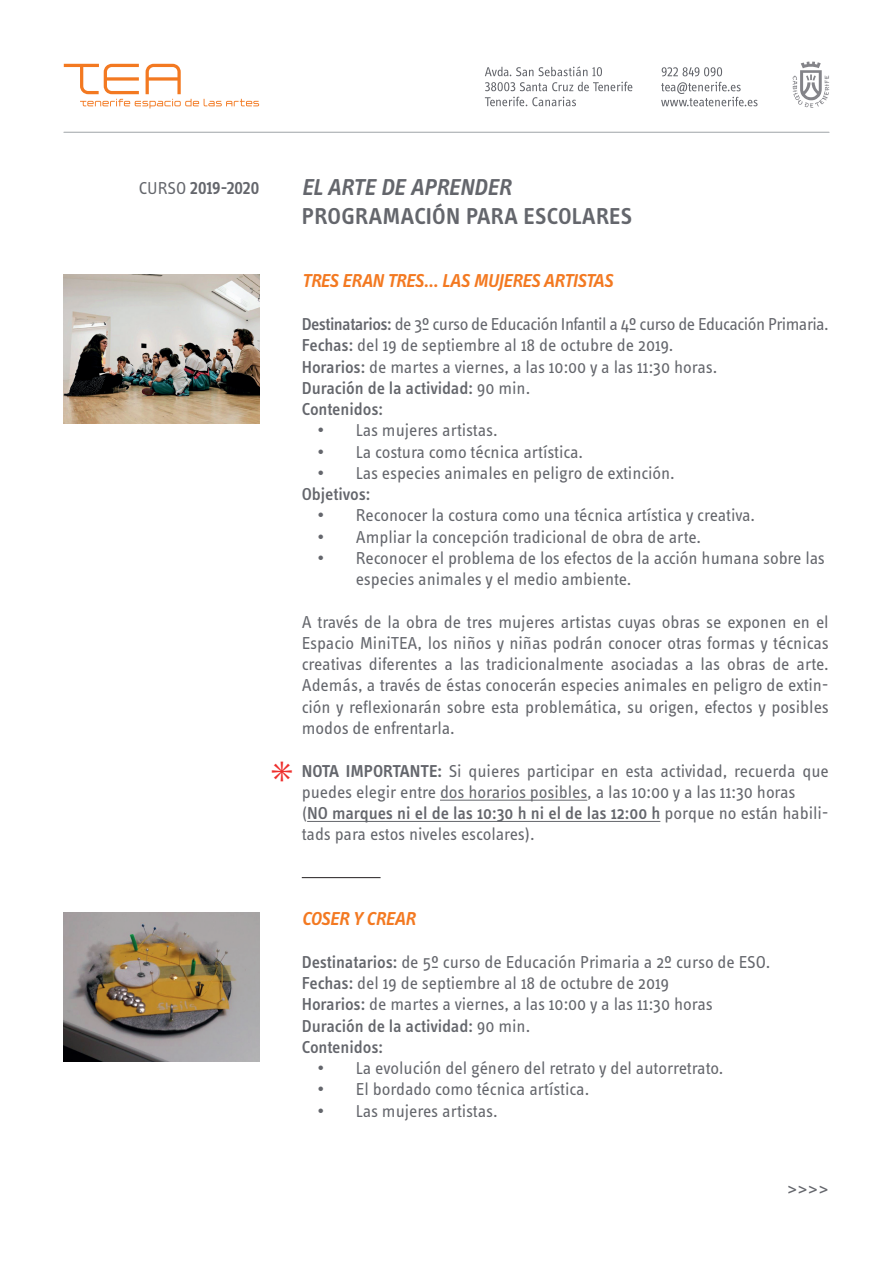
<style>
.page{position:relative;width:893px;height:1263px;background:#fff}
.page>*{position:absolute;margin:0;border:0;box-sizing:border-box;transform-origin:0 0}
.t1{font:35.7px "Minion Pro";color:#ee2f2d}
.t2{font:600 23.7px "Info Text";letter-spacing:.01em;color:#64666c}
.t3{font:italic 600 23.7px "Info Text";letter-spacing:.01em;color:#64666c}
.t4{font:20.85px "Info Text";color:#64666c}
.t5{font:italic 600 19.35px "Info Text";letter-spacing:-.01em;color:#f37921}
.t6{font:17.85px/21.3px "Info Text";letter-spacing:-.005em;color:#64666c}
.t7{font:17.85px/21.3px "Info Text";letter-spacing:-.025em;color:#64666c}
.t8{font:600 17.85px "Info Disp";letter-spacing:-.005em;color:#64666c}
.t9{font:500 17.85px "Info Text";letter-spacing:-.005em;color:#64666c}
.s1{font-family:"Info Text";font-weight:400}
.s2{font-weight:500}
.s3{font-weight:600}
</style>
<div class="page">
<hr style="left:440px;top:800px;width:147px;height:1px;background:#64666c">
<hr style="left:307px;top:821px;width:353px;height:1px;background:#64666c">
<img style="left:64px;top:912px;width:195px;height:149px">
<img style="left:64px;top:274px;width:195px;height:149px">
<svg style="left:64px;top:64px;width:195px;height:44px"></svg>
<hr style="left:64px;top:132px;width:765px;height:1px;background:#b7bbbe">
<svg style="left:793px;top:62px;width:36px;height:46px"></svg>
<svg style="left:485px;top:97px;width:91px;height:9px"></svg>
<svg style="left:485px;top:82px;width:147px;height:9px"></svg>
<svg style="left:485px;top:66px;width:117px;height:10px"></svg>
<svg style="left:661px;top:82px;width:97px;height:24px"></svg>
<svg style="left:662px;top:67px;width:60px;height:9px"></svg>
<hr style="left:302px;top:877px;width:79px;height:1px;background:#231f20">
<p class="t8" style="left:139px;top:177px;width:122px"><span class="s1">CURSO</span> 2019-2020</p>
<h2 class="t3" style="left:302px;top:174px;width:211px">EL ARTE DE APRENDER</h2>
<h2 class="t2" style="left:302px;top:202px;width:332px">PROGRAMACIÓN PARA ESCOLARES</h2>
<h1 class="t1" style="left:271px;top:746px;width:25px">✳</h1>
<p class="t5" style="left:302px;top:270px;width:313px">TRES ERAN TRES… LAS MUJERES ARTISTAS</p>
<p class="t7" style="left:302px;top:313px;width:528px"><span class="s2">Destinatarios:</span> de 3º curso de Educación Infantil a 4º curso de Educación Primaria.<br><span class="s2">Fechas:</span> del 19 de septiembre al 18 de octubre de 2019.<br><span class="s2">Horarios:</span> de martes a viernes, a las 10:00 y a las 11:30 horas.<br><span class="s2">Duración de la actividad:</span> 90 min.<br><span class="s2">Contenidos:</span></p>
<p class="t6" style="left:317px;top:420px;width:182px">• Las mujeres artistas.</p>
<p class="t6" style="left:317px;top:441px;width:267px">• La costura como técnica artística.</p>
<p class="t6" style="left:317px;top:462px;width:359px">• Las especies animales en peligro de extinción.</p>
<p class="t9" style="left:302px;top:484px;width:70px">Objetivos:</p>
<p class="t6" style="left:317px;top:505px;width:439px">• Reconocer la costura como una técnica artística y creativa.</p>
<p class="t6" style="left:317px;top:526px;width:385px">• Ampliar la concepción tradicional de obra de arte.</p>
<p class="t6" style="left:356px;top:547px;width:471px;text-indent:-38px">• Reconocer el problema de los efectos de la acción humana sobre las especies animales y el medio ambiente.</p>
<p class="t6" style="left:302px;top:611px;width:528px;text-align:justify">A través de la obra de tres mujeres artistas cuyas obras se exponen en el Espacio MiniTEA, los niños y niñas podrán conocer otras formas y técnicas creativas diferentes a las tradicionalmente asociadas a las obras de arte.<br>Además, a través de éstas conocerán especies animales en peligro de extin&shy;ción y reflexionarán sobre esta problemática, su origen, efectos y posibles modos de enfrentarla.</p>
<p class="t6" style="left:302px;top:760px;width:528px"><span class="s3">NOTA IMPORTANTE:</span> Si quieres participar en esta actividad, recuerda que puedes elegir entre dos horarios posibles, a las 10:00 y a las 11:30 horas<br>(<span class="s2">NO marques ni el de las 10:30 h ni el de las 12:00 h</span> porque no están habili&shy;tads para estos niveles escolares).</p>
<p class="t5" style="left:302px;top:908px;width:115px">COSER Y CREAR</p>
<p class="t6" style="left:302px;top:951px;width:470px"><span class="s2">Destinatarios:</span> de 5º curso de Educación Primaria a 2º curso de ESO.<br><span class="s2">Fechas:</span> del 19 de septiembre al 18 de octubre de 2019<br><span class="s2">Horarios:</span> de martes a viernes, a las 10:00 y a las 11:30 horas <span class="s2">Duración de la actividad:</span> 90 min.<br><span class="s2">Contenidos:</span></p>
<p class="t6" style="left:317px;top:1058px;width:408px">• La evolución del género del retrato y del autorretrato.</p>
<p class="t6" style="left:317px;top:1079px;width:273px">• El bordado como técnica artística.</p>
<p class="t6" style="left:317px;top:1100px;width:182px">• Las mujeres artistas.</p>
<p class="t4" style="left:787px;top:1178px;width:43px">&gt;&gt;&gt;&gt;</p>
</div>
